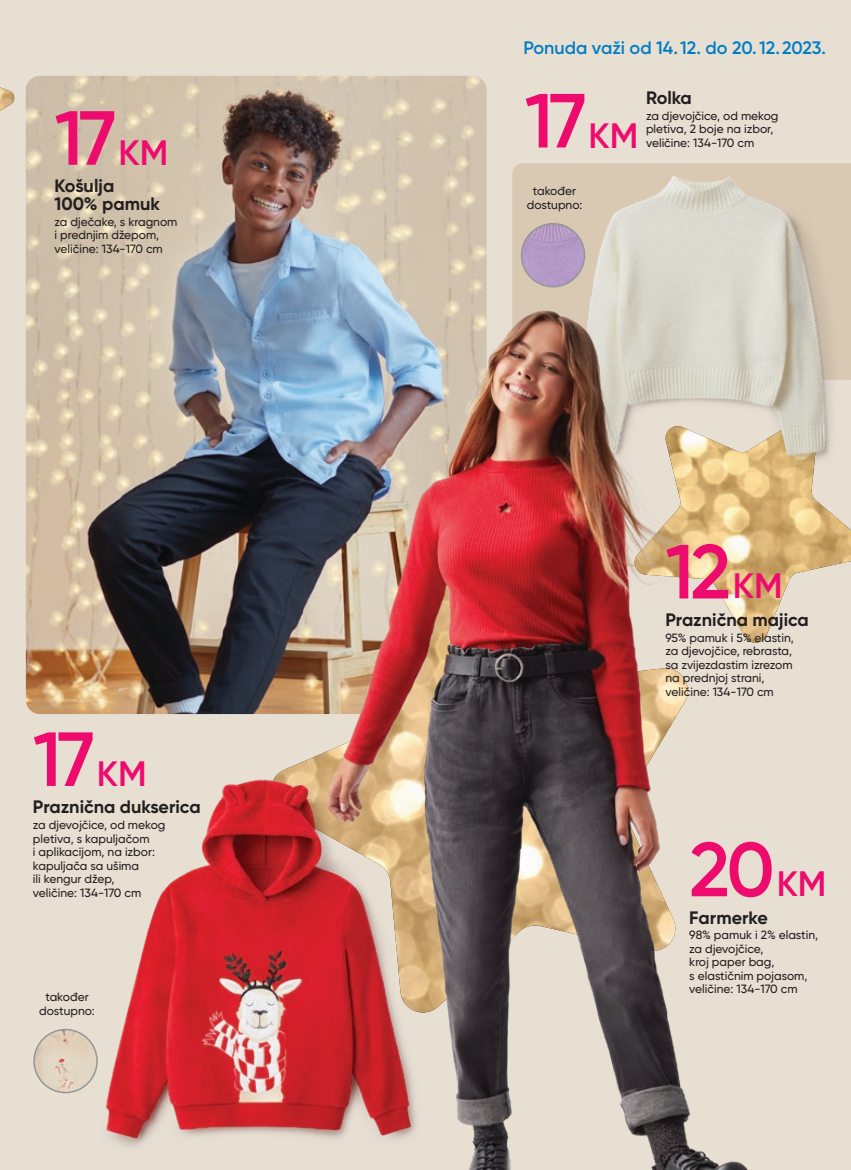
<style>
.page{position:relative;width:851px;height:1170px;background:#fff}
.page>*{position:absolute;margin:0;border:0;box-sizing:border-box;transform-origin:0 0}
.t1{font:600 76.5px "Gilroy";letter-spacing:-.055em;color:#ed0c6e}
.t2{font:700 18px/18px "Gilroy";color:#231f20}
.t3{font:600 18px "Gilroy";color:#007dc5}
.t4{font:500 12px/13.5px "Gilroy";color:#231f20}
.s1{font-size:35.25px}
</style>
<div class="page">
<div style="left:0;top:0;width:850px;height:1169px;background:#e8dfd3"></div>
<img style="left:26px;top:76px;width:460px;height:638px">
<div style="left:512px;top:163px;width:338px;height:94px;background:#d9c9b3"></div>
<img style="left:0;top:87px;width:15px;height:24px">
<img style="left:561px;top:163px;width:287px;height:94px">
<img style="left:171px;top:257px;width:679px;height:912px">
<img style="left:171px;top:754px;width:250px;height:9px">
<img style="left:79px;top:763px;width:342px;height:406px">
<img style="left:521px;top:224px;width:63px;height:63px;border-radius:31px">
<div style="left:520px;top:223px;width:65px;height:64px;border:2px solid #949698;border-radius:50%"></div>
<img style="left:34px;top:1029px;width:63px;height:63px;border-radius:31px">
<div style="left:33px;top:1028px;width:65px;height:65px;border:2px solid #949698;border-radius:50%"></div>
<h1 class="t1" style="left:55px;top:90px;width:115px">17<span class="s1">KM</span></h1>
<h2 class="t2" style="left:55px;top:177px;width:107px">Košulja<br>100% pamuk</h2>
<p class="t4" style="left:55px;top:215px;width:124px">za dječake, s kragnom i prednjim džepom, veličine: 134-170 cm</p>
<h1 class="t1" style="left:33px;top:711px;width:115px">17<span class="s1">KM</span></h1>
<h2 class="t2" style="left:33px;top:798px;width:169px">Praznična dukserica</h2>
<p class="t4" style="left:33px;top:818px;width:134px">za djevojčice, od mekog pletiva, s kapuljačom<br>i aplikacijom, na izbor: kapuljača sa ušima<br>ili kengur džep,<br>veličine: 134-170 cm</p>
<p class="t4" style="left:39px;top:989px;width:57px;text-align:center">također dostupno:</p>
<h2 class="t3" style="left:523px;top:37px;width:304px">Ponuda važi od 14.12. do 20.12.2023.</h2>
<h2 class="t2" style="left:646px;top:89px;width:47px">Rolka</h2>
<p class="t4" style="left:646px;top:109px;width:134px">za djevojčice, od mekog pletiva, 2 boje na izbor, veličine: 134-170 cm</p>
<h1 class="t1" style="left:524px;top:73px;width:115px">17<span class="s1">KM</span></h1>
<p class="t4" style="left:526px;top:184px;width:57px;text-align:center">također dostupno:</p>
<h1 class="t1" style="left:665px;top:524px;width:119px">12<span class="s1">KM</span></h1>
<h2 class="t2" style="left:665px;top:610px;width:145px">Praznična majica</h2>
<p class="t4" style="left:665px;top:630px;width:130px">95% pamuk i 5% elastin, za djevojčice, rebrasta, sa zvijezdastim izrezom na prednjoj strani, veličine: 134-170 cm</p>
<h1 class="t1" style="left:689px;top:822px;width:139px">20<span class="s1">KM</span></h1>
<h2 class="t2" style="left:689px;top:908px;width:80px">Farmerke</h2>
<p class="t4" style="left:689px;top:928px;width:130px">98% pamuk i 2% elastin, za djevojčice,<br>kroj paper bag,<br>s elastičnim pojasom, veličine: 134-170 cm</p>
</div>
